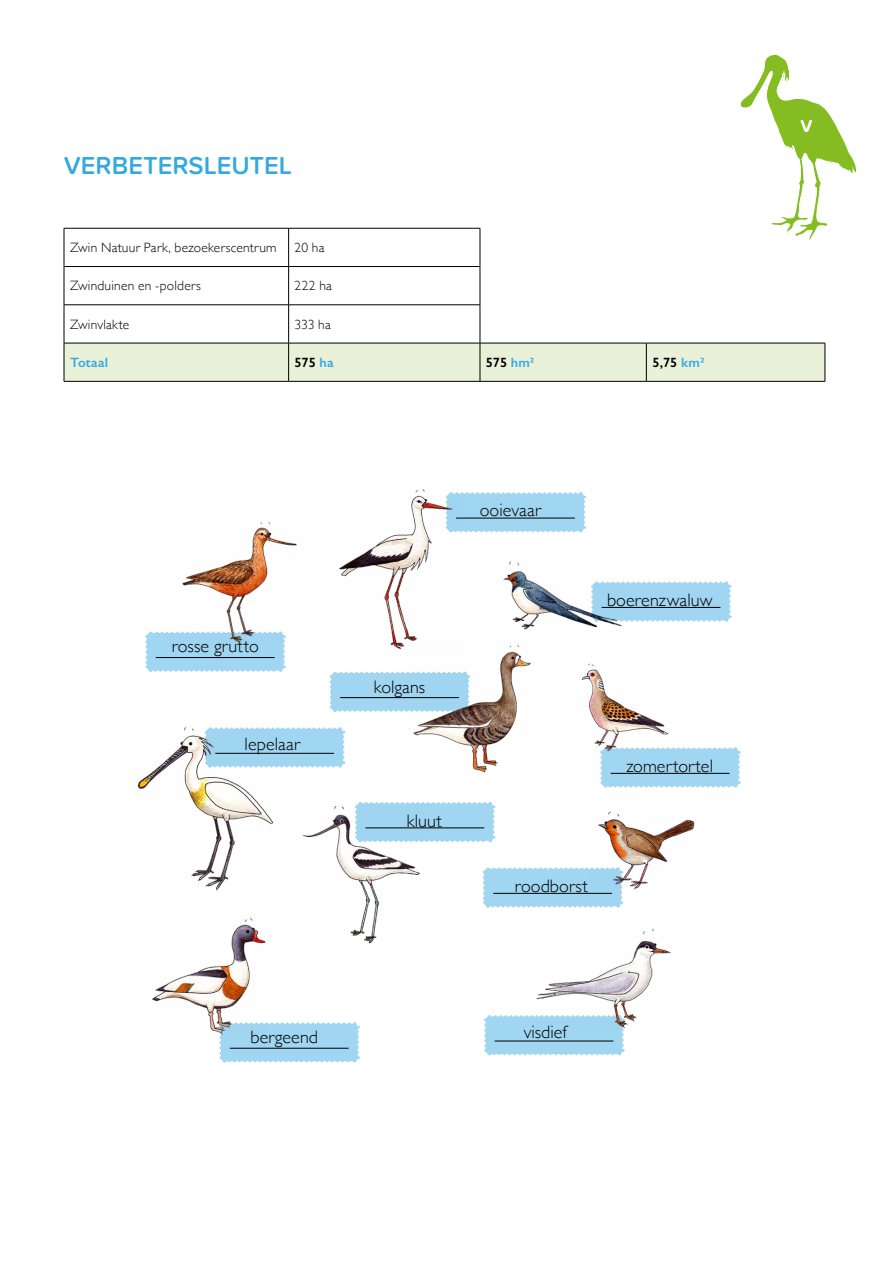
<style>
.page{position:relative;width:893px;height:1263px;background:#fff}
.page>*{position:absolute;margin:0;border:0;box-sizing:border-box;transform-origin:0 0}
.t1{font:600 25.5px "Proxima Soft";letter-spacing:.005em;color:#34a9e1}
.t2{font:300 18px "Gill Sans";letter-spacing:.005em;color:#000}
.t3{font:700 18px "Proxima Soft";color:#fff}
.t4{font:300 13.5px "Gill Sans";letter-spacing:.015em;color:#000}
.t5{font:600 13.5px "Gill Sans";letter-spacing:.005em;color:#000}
.t6{font:600 13.5px "Gill Sans";letter-spacing:.015em;color:#34a9e1}
.s1{color:#34a9e1}
</style>
<div class="page">
<svg style="left:740px;top:54px;width:117px;height:186px"></svg>
<div style="left:65px;top:344px;width:760px;height:37px;background:#eaf1d9"></div>
<hr style="left:64px;top:228px;width:225px;height:1px;background:#000">
<hr style="left:64px;top:228px;width:1px;height:38px;background:#000">
<hr style="left:289px;top:228px;width:191px;height:1px;background:#000">
<hr style="left:288px;top:228px;width:1px;height:38px;background:#000">
<hr style="left:480px;top:228px;width:1px;height:38px;background:#000">
<hr style="left:64px;top:266px;width:225px;height:1px;background:#000">
<hr style="left:64px;top:267px;width:1px;height:38px;background:#000">
<hr style="left:289px;top:266px;width:191px;height:1px;background:#000">
<hr style="left:288px;top:267px;width:1px;height:38px;background:#000">
<hr style="left:480px;top:267px;width:1px;height:38px;background:#000">
<hr style="left:64px;top:305px;width:225px;height:1px;background:#000">
<hr style="left:64px;top:305px;width:1px;height:38px;background:#000">
<hr style="left:289px;top:305px;width:191px;height:1px;background:#000">
<hr style="left:288px;top:305px;width:1px;height:38px;background:#000">
<hr style="left:480px;top:305px;width:1px;height:38px;background:#000">
<hr style="left:64px;top:343px;width:225px;height:1px;background:#000">
<hr style="left:64px;top:343px;width:1px;height:38px;background:#000">
<hr style="left:289px;top:343px;width:191px;height:1px;background:#000">
<hr style="left:288px;top:343px;width:1px;height:38px;background:#000">
<hr style="left:64px;top:381px;width:225px;height:1px;background:#000">
<hr style="left:289px;top:381px;width:191px;height:1px;background:#000">
<hr style="left:480px;top:343px;width:166px;height:1px;background:#000">
<hr style="left:480px;top:343px;width:1px;height:38px;background:#000">
<hr style="left:646px;top:343px;width:179px;height:1px;background:#000">
<hr style="left:646px;top:343px;width:1px;height:38px;background:#000">
<hr style="left:825px;top:343px;width:1px;height:38px;background:#000">
<hr style="left:480px;top:381px;width:166px;height:1px;background:#000">
<hr style="left:646px;top:381px;width:179px;height:1px;background:#000">
<svg style="left:464px;top:492px;width:123px;height:41px;background:#a6d7ef"></svg>
<svg style="left:627px;top:581px;width:105px;height:41px;background:#a7d8f1"></svg>
<svg style="left:145px;top:631px;width:141px;height:41px;background:#a6d8f1"></svg>
<svg style="left:280px;top:727px;width:66px;height:41px;background:#a8d9f1"></svg>
<svg style="left:429px;top:802px;width:67px;height:40px;background:#a4d6ee"></svg>
<svg style="left:219px;top:1022px;width:141px;height:41px;background:#a6d7f0"></svg>
<svg style="left:484px;top:1015px;width:141px;height:41px;background:#a5d6ee"></svg>
<svg style="left:483px;top:867px;width:141px;height:41px;background:#a6d8f1"></svg>
<svg style="left:329px;top:671px;width:78px;height:41px;background:#a7d8f1"></svg>
<svg style="left:600px;top:747px;width:141px;height:41px;background:#a6d8f1"></svg>
<hr style="left:456px;top:518px;width:119px;height:1px;background:#000">
<hr style="left:602px;top:607px;width:118px;height:1px;background:#000">
<hr style="left:156px;top:657px;width:119px;height:1px;background:#000">
<hr style="left:215px;top:753px;width:119px;height:1px;background:#000">
<hr style="left:365px;top:828px;width:119px;height:1px;background:#000">
<hr style="left:230px;top:1048px;width:119px;height:1px;background:#000">
<hr style="left:495px;top:1041px;width:118px;height:1px;background:#000">
<hr style="left:493px;top:893px;width:119px;height:1px;background:#000">
<hr style="left:340px;top:697px;width:119px;height:1px;background:#000">
<hr style="left:611px;top:773px;width:118px;height:1px;background:#000">
<img style="left:178px;top:521px;width:119px;height:122px">
<img style="left:339px;top:489px;width:125px;height:161px">
<img style="left:503px;top:561px;width:124px;height:69px">
<img style="left:152px;top:917px;width:118px;height:118px">
<img style="left:532px;top:928px;width:139px;height:103px">
<img style="left:137px;top:727px;width:143px;height:164px">
<img style="left:407px;top:641px;width:124px;height:132px">
<img style="left:590px;top:811px;width:105px;height:81px">
<img style="left:582px;top:663px;width:94px;height:91px">
<img style="left:303px;top:802px;width:126px;height:142px">
<h1 class="t1" style="left:64px;top:146px;width:230px">VERBETERSLEUTEL</h1>
<p class="t4" style="left:70px;top:237px;width:208px">Zwin Natuur Park, bezoekerscentrum</p>
<p class="t4" style="left:295px;top:237px;width:31px">20 ha</p>
<p class="t4" style="left:70px;top:275px;width:132px">Zwinduinen en -polders</p>
<p class="t4" style="left:295px;top:275px;width:39px">222 ha</p>
<p class="t4" style="left:70px;top:314px;width:61px">Zwinvlakte</p>
<p class="t4" style="left:295px;top:314px;width:38px">333 ha</p>
<p class="t6" style="left:70px;top:354px;width:40px">Totaal</p>
<p class="t5" style="left:295px;top:354px;width:41px">575 <span class="s1">ha</span></p>
<p class="t5" style="left:486px;top:354px;width:50px">575 <span class="s1">hm²</span></p>
<p class="t5" style="left:652px;top:354px;width:54px">5,75 <span class="s1">km²</span></p>
<p class="t2" style="left:172px;top:632px;width:89px">rosse grutto</p>
<p class="t2" style="left:245px;top:730px;width:57px">lepelaar</p>
<p class="t2" style="left:250px;top:1023px;width:69px">bergeend</p>
<p class="t2" style="left:374px;top:673px;width:53px">kolgans</p>
<p class="t2" style="left:407px;top:807px;width:37px">kluut</p>
<p class="t2" style="left:480px;top:496px;width:63px">ooievaar</p>
<p class="t2" style="left:607px;top:586px;width:107px">boerenzwaluw</p>
<p class="t2" style="left:626px;top:752px;width:88px">zomertortel</p>
<p class="t2" style="left:515px;top:872px;width:75px">roodborst</p>
<p class="t2" style="left:524px;top:1018px;width:45px">visdief</p>
<p class="t3" style="left:801px;top:113px;width:14px">V</p>
</div>
